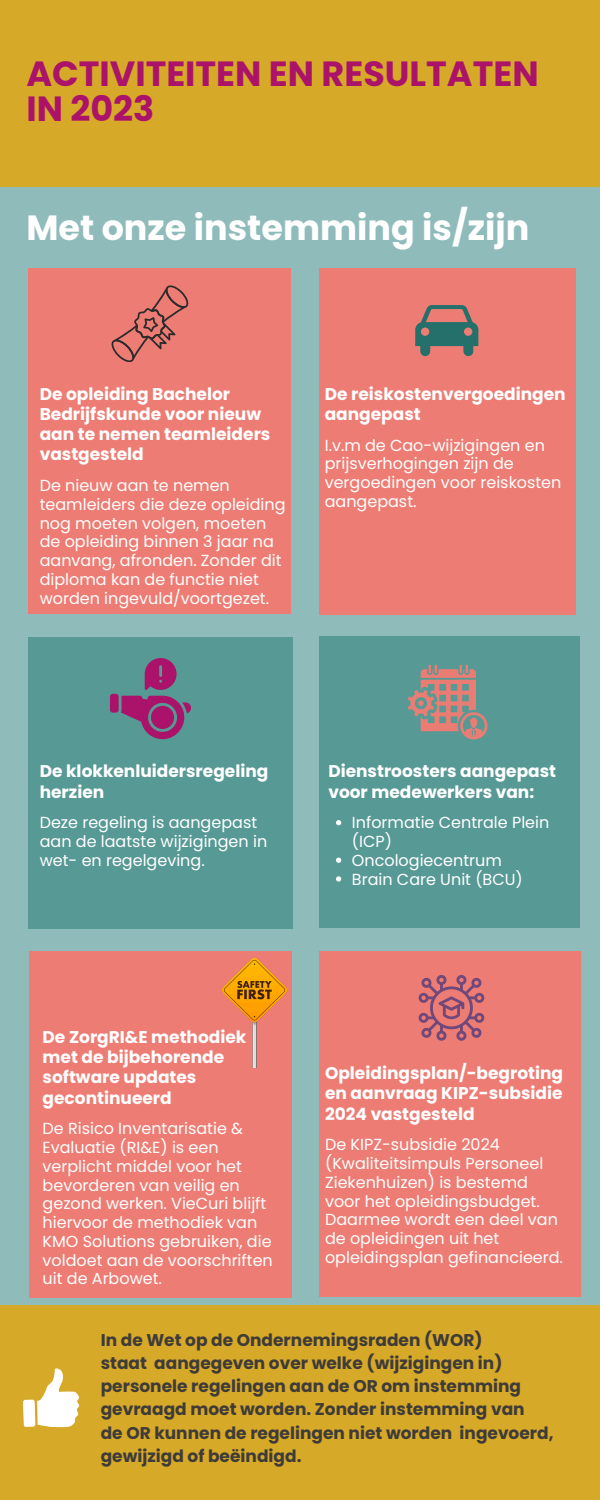
<style>
.page{position:relative;width:600px;height:1500px;background:#8fbcba}
.page>*{position:absolute;margin:0;border:0;box-sizing:border-box;transform-origin:0 0}
.t1{font:700 35px/34.5px "Poppins";color:#aa1369}
.t2{font:700 35px "Poppins";color:#fff}
.t3{font:700 17px/20.2px "Poppins";color:#fff}
.t4{font:700 17px/23.2px "Poppins";color:#3e3b39}
.t5{font:16px/18.8px "Poppins";color:#fff}
</style>
<div class="page">
<div style="left:0;top:0;width:600px;height:186px;background:#d7a928"></div>
<div style="left:28px;top:268px;width:263px;height:346px;background:#ed7d74"></div>
<div style="left:320px;top:268px;width:256px;height:346px;background:#ed7d74"></div>
<div style="left:29px;top:952px;width:263px;height:346px;background:#ed7d74"></div>
<div style="left:320px;top:952px;width:261px;height:345px;background:#ed7d74"></div>
<div style="left:0;top:1305px;width:600px;height:195px;background:#d7a928"></div>
<svg style="left:415px;top:305px;width:63px;height:51px"></svg>
<svg style="left:23px;top:1368px;width:57px;height:60px"></svg>
<svg style="left:419px;top:975px;width:65px;height:66px"></svg>
<div style="left:28px;top:637px;width:264px;height:292px;background:#579995"></div>
<div style="left:320px;top:636px;width:260px;height:292px;background:#579995"></div>
<img style="left:222px;top:958px;width:65px;height:110px">
<svg style="left:111px;top:285px;width:78px;height:77px"></svg>
<svg style="left:408px;top:664px;width:79px;height:75px"></svg>
<svg style="left:145px;top:658px;width:32px;height:32px"></svg>
<div style="left:110px;top:694px;width:9px;height:19px;background:#aa1369;border-radius:3px"></div>
<svg style="left:121px;top:696px;width:70px;height:43px"></svg>
<svg style="left:336px;top:820px;width:5px;height:5px"></svg>
<svg style="left:336px;top:858px;width:5px;height:5px"></svg>
<svg style="left:336px;top:876px;width:5px;height:6px"></svg>
<p class="t1" style="left:26px;top:57px;width:514px">ACTIVITEITEN EN RESULTATEN<br>IN 2023</p>
<h3 class="t2" style="left:26px;top:203px;width:505px">Met onze instemming is/zijn</h3>
<p class="t3" style="left:40px;top:384px;width:232px">De opleiding Bachelor<br>Bedrijfskunde voor nieuw aan te nemen teamleiders vastgesteld</p>
<h3 class="t5" style="left:40px;top:476px;width:247px">De nieuw aan te nemen teamleiders die deze opleiding nog moeten volgen, moeten de opleiding binnen 3 jaar na aanvang, afronden. Zonder dit diploma kan de functie niet worden ingevuld/voortgezet.</h3>
<h1 class="t3" style="left:325px;top:384px;width:242px">De reiskostenvergoedingen aangepast</h1>
<h2 class="t5" style="left:325px;top:436px;width:238px">I.v.m de Cao-wijzigingen en prijsverhogingen zijn de vergoedingen voor reiskosten aangepast.</h2>
<p class="t3" style="left:40px;top:761px;width:230px">De klokkenluidersregeling herzien</p>
<p class="t5" style="left:40px;top:813px;width:229px">Deze regeling is aangepast aan de laatste wijzigingen in wet- en regelgeving.</p>
<p class="t3" style="left:328px;top:761px;width:229px">Dienstroosters aangepast voor medewerkers van:</p>
<h3 class="t5" style="left:352px;top:813px;width:199px">Informatie Centrale Plein (ICP)</h3>
<p class="t5" style="left:352px;top:851px;width:151px">Oncologiecentrum</p>
<p class="t5" style="left:352px;top:870px;width:172px">Brain Care Unit (BCU)</p>
<h3 class="t3" style="left:43px;top:1027px;width:205px">De ZorgRI&amp;E methodiek met de bijbehorende software updates gecontinueerd</h3>
<p class="t5" style="left:43px;top:1119px;width:232px">De Risico Inventarisatie &amp;<br>Evaluatie (RI&amp;E) is een verplicht middel voor het bevorderen van veilig en gezond werken. VieCuri blijft hiervoor de methodiek van<br>KMO Solutions gebruiken, die voldoet aan de voorschriften uit de Arbowet.</p>
<p class="t3" style="left:325px;top:1063px;width:240px;text-align:justify">Opleidingsplan/-begroting en aanvraag KIPZ-subsidie 2024 vastgesteld</p>
<h3 class="t5" style="left:325px;top:1135px;width:220px">De KIPZ-subsidie 2024 (Kwaliteitsimpuls Personeel<br>Ziekenhuizen) is bestemd</h3>
<p class="t5" style="left:325px;top:1192px;width:239px">voor het opleidingsbudget.<br>Daarmee wordt een deel van de opleidingen uit het opleidingsplan gefinancieerd.</p>
<p class="t4" style="left:101px;top:1328px;width:454px">In de Wet op de Ondernemingsraden (WOR)<br>staat aangegeven over welke (wijzigingen in) personele regelingen aan de OR om instemming gevraagd moet worden. Zonder instemming van<br>de OR kunnen de regelingen niet worden ingevoerd, gewijzigd of beëindigd.</p>
</div>
